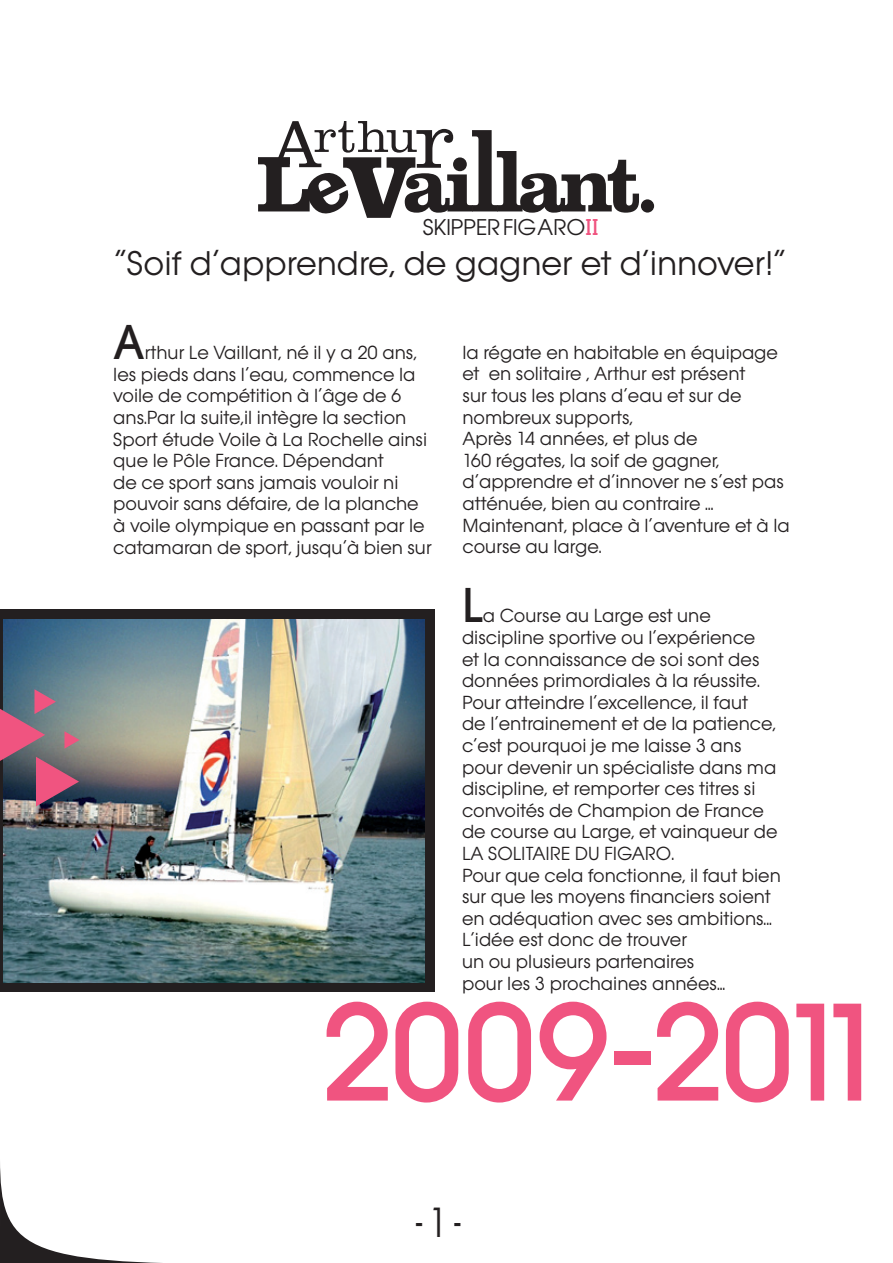
<style>
.page{position:relative;width:893px;height:1263px;background:#fff}
.page>*{position:absolute;margin:0;border:0;box-sizing:border-box;transform-origin:0 0}
.t1{font:500 132.3px "Avant Garde SH";letter-spacing:.025em;color:#f05480}
.t2{font:500 46.5px "Avant Garde SB";color:#231f20}
.t3{font:300 condensed 39px "Futura";color:#231f20}
.t4{font:32.55px "Avant Garde SB";color:#231f20}
.t5{font:21.75px "Avant Garde SH";letter-spacing:.05em;color:#231f20}
.t6{font:18px/21.6px "Avant Garde SB";color:#231f20}
.s1{font-family:"Rockwell";font-stretch:condensed;color:#f05480}
</style>
<div class="page">
<svg style="left:0;top:1165px;width:162px;height:98px"></svg>
<div style="left:0;top:609px;width:434px;height:382px;background:#231f20"></div>
<img style="left:3px;top:619px;width:422px;height:364px">
<div style="left:641px;top:199px;width:13px;height:14px;background:#231f20;border-radius:50%"></div>
<svg style="left:258px;top:121px;width:381px;height:97px"></svg>
<svg style="left:0;top:689px;width:80px;height:117px;background:#846274"></svg>
<p class="t5" style="left:423px;top:215px;width:177px">SKIPPER FIGARO<span class="s1">II</span></p>
<h3 class="t4" style="left:114px;top:245px;width:673px">“Soif d’apprendre, de gagner et d’innover!”</h3>
<h2 class="t2" style="left:113px;top:315px;width:33px">A</h2>
<p class="t6" style="left:113px;top:342px;width:320px;text-indent:32px">rthur Le Vaillant, né il y a 20 ans, les pieds dans l’eau, commence la voile de compétition à l’âge de 6 ans.Par la suite,il intègre la section Sport étude Voile à La Rochelle ainsi que le Pôle France. Dépendant<br>de ce sport sans jamais vouloir ni pouvoir sans défaire, de la planche à voile olympique en passant par le catamaran de sport, jusqu’à bien sur</p>
<p class="t6" style="left:462px;top:342px;width:329px">la régate en habitable en équipage et en solitaire , Arthur est présent<br>sur tous les plans d’eau et sur de nombreux supports,<br>Après 14 années, et plus de<br>160 régates, la soif de gagner, d’apprendre et d’innover ne s’est pas atténuée, bien au contraire …<br>Maintenant, place à l’aventure et à la course au large.</p>
<h2 class="t2" style="left:462px;top:578px;width:22px">L</h2>
<p class="t6" style="left:462px;top:605px;width:320px;text-indent:21px">a Course au Large est une discipline sportive ou l’expérience<br>et la connaissance de soi sont des données primordiales à la réussite.<br>Pour atteindre l’excellence, il faut<br>de l’entrainement et de la patience, c’est pourquoi je me laisse 3 ans pour devenir un spécialiste dans ma discipline, et remporter ces titres si convoités de Champion de France de course au Large, et vainqueur de LA SOLITAIRE DU FIGARO.<br>Pour que cela fonctionne, il faut bien sur que les moyens financiers soient en adéquation avec ses ambitions...<br>L’idée est donc de trouver<br>un ou plusieurs partenaires<br>pour les 3 prochaines années...</p>
<h1 class="t1" style="left:326px;top:976px;width:542px">2009-2011</h1>
<h3 class="t3" style="left:416px;top:1199px;width:46px">- 1 -</h3>
</div>
